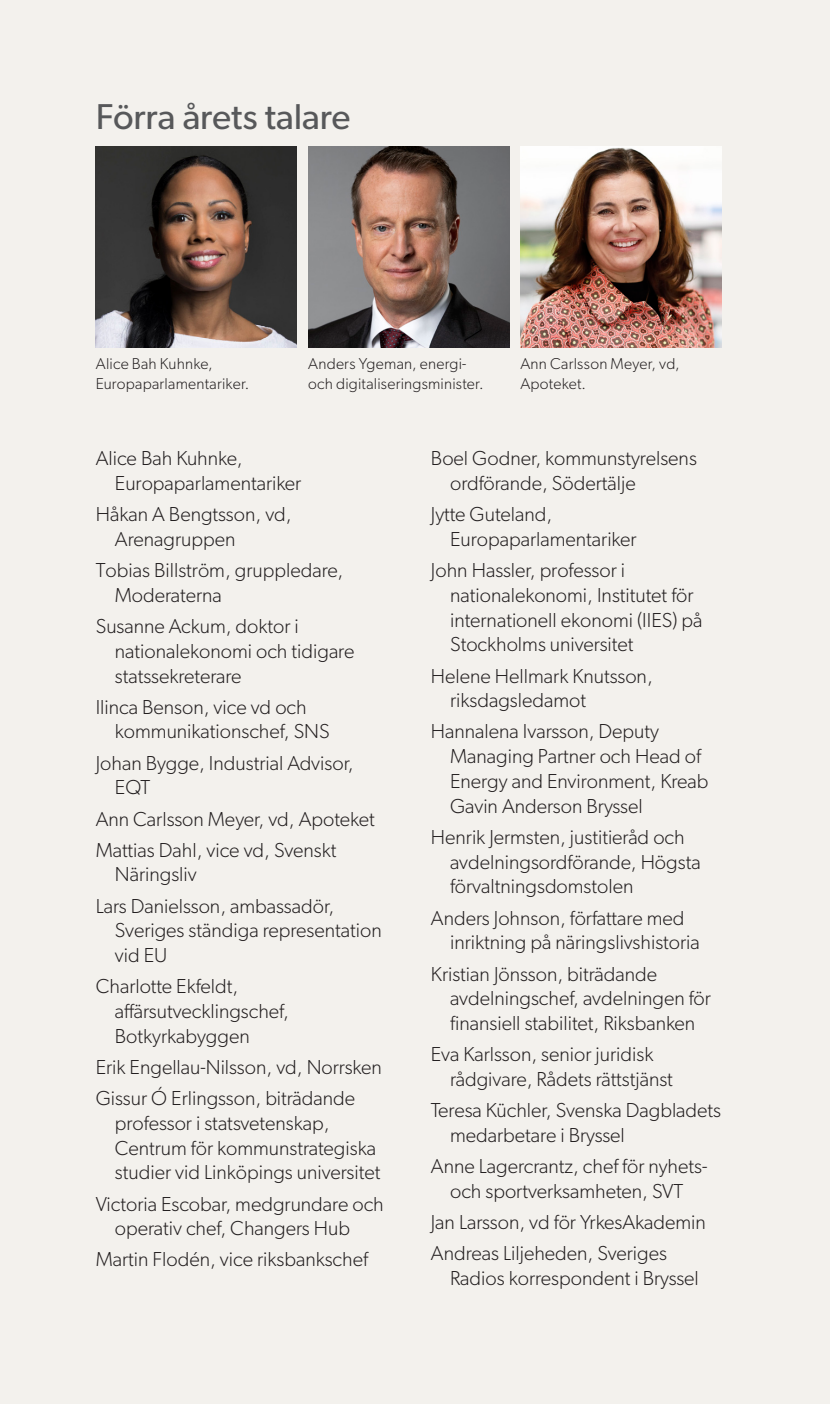
<style>
.page{position:relative;width:830px;height:1404px;background:#fff}
.page>*{position:absolute;margin:0;border:0;box-sizing:border-box;transform-origin:0 0}
.Rubrik{font:36px "Gibson";letter-spacing:-.005em;color:#57585a}
.Namnlista{font:300 20.25px/24.8px "Gibson";color:#231f20}
.Text{font:300 15.75px/20.2px "Gibson";letter-spacing:.015em;color:#231f20}
</style>
<div class="page">
<div style="left:0;top:0;width:829px;height:1403px;background:#f3f1ed"></div>
<img style="left:308px;top:147px;width:201px;height:201px">
<img style="left:520px;top:147px;width:201px;height:201px">
<img style="left:96px;top:147px;width:201px;height:201px">
<p class="Rubrik" style="left:96px;top:95px;width:256px">Förra årets talare</p>
<p class="Text" style="left:96px;top:353px;width:155px">Alice Bah Kuhnke,<br>Europaparlamentariker.</p>
<p class="Text" style="left:308px;top:353px;width:177px">Anders Ygeman, energi&shy;och digitaliseringsminister.</p>
<p class="Text" style="left:520px;top:353px;width:161px">Ann Carlsson Meyer, vd,<br>Apoteket.</p>
<p class="Namnlista" style="left:115px;top:445px;width:188px;text-indent:-19px">Alice Bah Kuhnke,<br>Europaparlamentariker</p>
<p class="Namnlista" style="left:115px;top:501px;width:178px;text-indent:-19px">Håkan A Bengtsson, vd,<br>Arenagruppen</p>
<p class="Namnlista" style="left:115px;top:557px;width:230px;text-indent:-19px">Tobias Billström, gruppledare,<br>Moderaterna</p>
<p class="Namnlista" style="left:115px;top:613px;width:241px;text-indent:-19px">Susanne Ackum, doktor i nationalekonomi och tidigare statssekreterare</p>
<p class="Namnlista" style="left:115px;top:694px;width:216px;text-indent:-19px">Ilinca Benson, vice vd och kommunikationschef, SNS</p>
<p class="Namnlista" style="left:115px;top:750px;width:240px;text-indent:-19px">Johan Bygge, Industrial Advisor,<br>EQT</p>
<p class="Namnlista" style="left:96px;top:805px;width:280px">Ann Carlsson Meyer, vd, Apoteket</p>
<p class="Namnlista" style="left:115px;top:837px;width:223px;text-indent:-19px">Mattias Dahl, vice vd, Svenskt<br>Näringsliv</p>
<p class="Namnlista" style="left:115px;top:892px;width:268px;text-indent:-19px">Lars Danielsson, ambassadör,<br>Sveriges ständiga representation vid EU</p>
<p class="Namnlista" style="left:115px;top:973px;width:175px;text-indent:-19px">Charlotte Ekfeldt, affärsutvecklingschef,<br>Botkyrkabyggen</p>
<p class="Namnlista" style="left:96px;top:1054px;width:287px">Erik Engellau-Nilsson, vd, Norrsken</p>
<p class="Namnlista" style="left:115px;top:1085px;width:267px;text-indent:-19px">Gissur Ó Erlingsson, biträdande professor i statsvetenskap,<br>Centrum för kommunstrategiska studier vid Linköpings universitet</p>
<p class="Namnlista" style="left:115px;top:1190px;width:270px;text-indent:-19px">Victoria Escobar, medgrundare och operativ chef, Changers Hub</p>
<p class="Namnlista" style="left:96px;top:1246px;width:273px">Martin Flodén, vice riksbankschef</p>
<p class="Namnlista" style="left:450px;top:445px;width:248px;text-indent:-19px">Boel Godner, kommunstyrelsens ordförande, Södertälje</p>
<p class="Namnlista" style="left:450px;top:501px;width:188px;text-indent:-19px">Jytte Guteland,<br>Europaparlamentariker</p>
<p class="Namnlista" style="left:450px;top:557px;width:254px;text-indent:-19px">John Hassler, professor i nationalekonomi, Institutet för internationell ekonomi (IIES) på<br>Stockholms universitet</p>
<p class="Namnlista" style="left:450px;top:663px;width:204px;text-indent:-19px">Helene Hellmark Knutsson, riksdagsledamot</p>
<p class="Namnlista" style="left:450px;top:718px;width:260px;text-indent:-19px">Hannalena Ivarsson, Deputy<br>Managing Partner och Head of<br>Energy and Environment, Kreab<br>Gavin Anderson Bryssel</p>
<p class="Namnlista" style="left:450px;top:824px;width:252px;text-indent:-19px">Henrik Jermsten, justitieråd och avdelningsordförande, Högsta förvaltningsdomstolen</p>
<p class="Namnlista" style="left:450px;top:904px;width:251px;text-indent:-19px">Anders Johnson, författare med inriktning på näringslivshistoria</p>
<p class="Namnlista" style="left:450px;top:960px;width:262px;text-indent:-19px">Kristian Jönsson, biträdande avdelningschef, avdelningen för finansiell stabilitet, Riksbanken</p>
<p class="Namnlista" style="left:450px;top:1041px;width:224px;text-indent:-19px">Eva Karlsson, senior juridisk rådgivare, Rådets rättstjänst</p>
<p class="Namnlista" style="left:450px;top:1097px;width:272px;text-indent:-19px">Teresa Küchler, Svenska Dagbladets medarbetare i Bryssel</p>
<p class="Namnlista" style="left:431px;top:1153px;width:278px;text-align:center">Anne Lagercrantz, chef för nyhets&shy;och sportverksamheten, SVT</p>
<p class="Namnlista" style="left:431px;top:1209px;width:276px">Jan Larsson, vd för YrkesAkademin</p>
<p class="Namnlista" style="left:450px;top:1240px;width:250px;text-indent:-19px">Andreas Liljeheden, Sveriges<br>Radios korrespondent i Bryssel</p>
</div>
